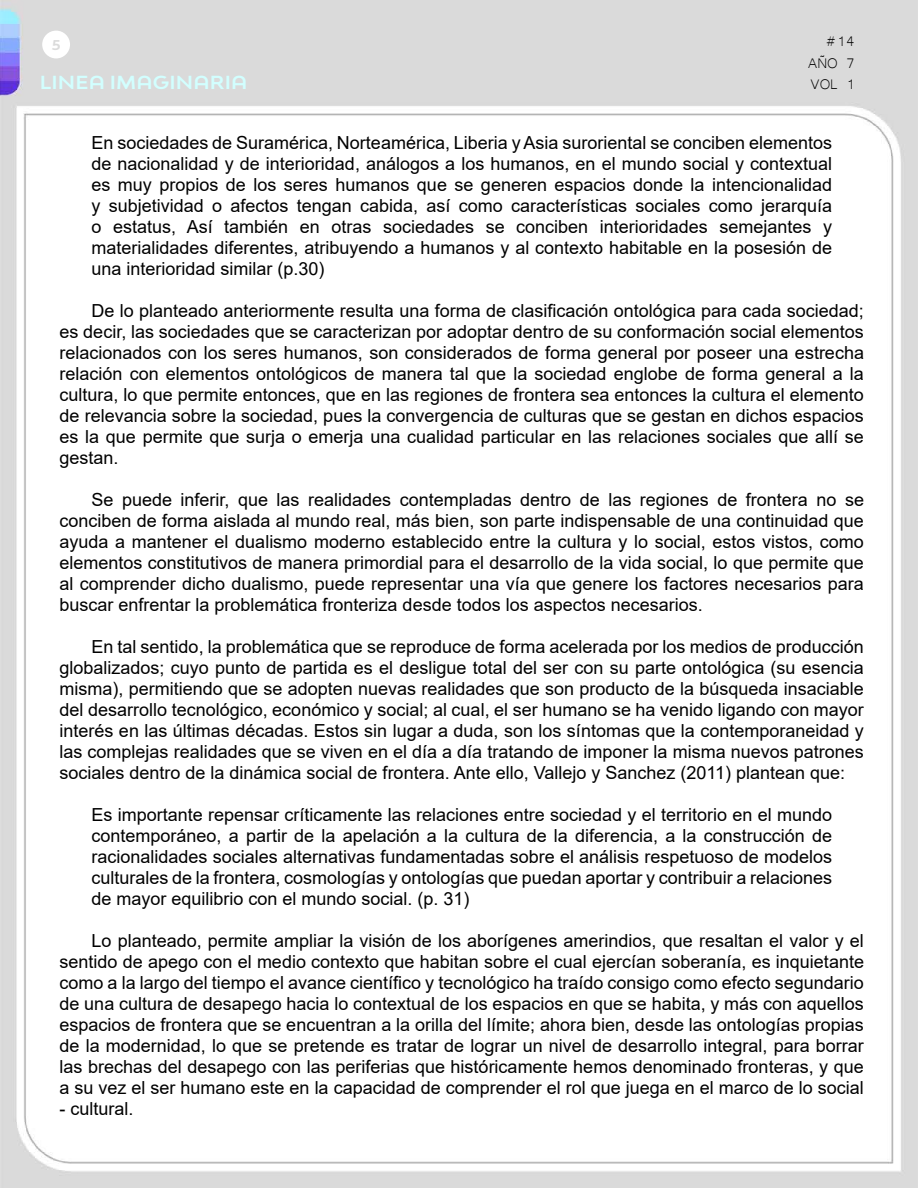
<style>
.page{position:relative;width:918px;height:1188px;background:#fff}
.page>*{position:absolute;margin:0;border:0;box-sizing:border-box;transform-origin:0 0}
.t1{font:18px/21px "Arial";color:#000;text-align:justify}
.t2{font:700 expanded 18px "Bw Modelica SS01";letter-spacing:.01em;color:#d2ffff}
.t3{font:18px/21.6px "Microsoft Yi Baiti";color:#000;text-align:justify}
.t4{font:700 expanded 13.5px "Bw Modelica SS01";color:#dbdbdb}
</style>
<div class="page">
<img style="left:0;top:0;width:918px;height:1188px">
<div style="left:42px;top:31px;width:28px;height:27px;background:#fff;border-radius:50%"></div>
<p class="t4" style="left:52px;top:36px;width:10px">5</p>
<p class="t2" style="left:40px;top:71px;width:209px">LINEA IMAGINARIA</p>
<p class="t3" style="left:808px;top:29px;width:48px;text-indent:17px">#14<br>AÑO 7<br>VOL 1</p>
<p class="t1" style="left:91px;top:132px;width:742px">En sociedades de Suramérica, Norteamérica, Liberia y Asia suroriental se conciben elementos de nacionalidad y de interioridad, análogos a los humanos, en el mundo social y contextual es muy propios de los seres humanos que se generen espacios donde la intencionalidad y subjetividad o afectos tengan cabida, así como características sociales como jerarquía o estatus, Así también en otras sociedades se conciben interioridades semejantes y materialidades diferentes, atribuyendo a humanos y al contexto habitable en la posesión de una interioridad similar (p.30)</p>
<p class="t1" style="left:60px;top:300px;width:806px;text-indent:32px">De lo planteado anteriormente resulta una forma de clasificación ontológica para cada sociedad; es decir, las sociedades que se caracterizan por adoptar dentro de su conformación social elementos relacionados con los seres humanos, son considerados de forma general por poseer una estrecha relación con elementos ontológicos de manera tal que la sociedad englobe de forma general a la cultura, lo que permite entonces, que en las regiones de frontera sea entonces la cultura el elemento de relevancia sobre la sociedad, pues la convergencia de culturas que se gestan en dichos espacios es la que permite que surja o emerja una cualidad particular en las relaciones sociales que allí se gestan.</p>
<p class="t1" style="left:60px;top:489px;width:806px;text-indent:32px">Se puede inferir, que las realidades contempladas dentro de las regiones de frontera no se conciben de forma aislada al mundo real, más bien, son parte indispensable de una continuidad que ayuda a mantener el dualismo moderno establecido entre la cultura y lo social, estos vistos, como elementos constitutivos de manera primordial para el desarrollo de la vida social, lo que permite que al comprender dicho dualismo, puede representar una vía que genere los factores necesarios para buscar enfrentar la problemática fronteriza desde todos los aspectos necesarios.</p>
<p class="t1" style="left:60px;top:636px;width:806px;text-indent:32px">En tal sentido, la problemática que se reproduce de forma acelerada por los medios de producción globalizados; cuyo punto de partida es el desligue total del ser con su parte ontológica (su esencia misma), permitiendo que se adopten nuevas realidades que son producto de la búsqueda insaciable del desarrollo tecnológico, económico y social; al cual, el ser humano se ha venido ligando con mayor interés en las últimas décadas. Estos sin lugar a duda, son los síntomas que la contemporaneidad y las complejas realidades que se viven en el día a día tratando de imponer la misma nuevos patrones sociales dentro de la dinámica social de frontera. Ante ello, Vallejo y Sanchez (2011) plantean que:</p>
<p class="t1" style="left:91px;top:804px;width:742px">Es importante repensar críticamente las relaciones entre sociedad y el territorio en el mundo contemporáneo, a partir de la apelación a la cultura de la diferencia, a la construcción de racionalidades sociales alternativas fundamentadas sobre el análisis respetuoso de modelos culturales de la frontera, cosmologías y ontologías que puedan aportar y contribuir a relaciones de mayor equilibrio con el mundo social. (p. 31)</p>
<p class="t1" style="left:60px;top:930px;width:806px;text-indent:32px">Lo planteado, permite ampliar la visión de los aborígenes amerindios, que resaltan el valor y el sentido de apego con el medio contexto que habitan sobre el cual ejercían soberanía, es inquietante como a la largo del tiempo el avance científico y tecnológico ha traído consigo como efecto segundario de una cultura de desapego hacia lo contextual de los espacios en que se habita, y más con aquellos espacios de frontera que se encuentran a la orilla del límite; ahora bien, desde las ontologías propias de la modernidad, lo que se pretende es tratar de lograr un nivel de desarrollo integral, para borrar las brechas del desapego con las periferias que históricamente hemos denominado fronteras, y que a su vez el ser humano este en la capacidad de comprender el rol que juega en el marco de lo social</p>
<p class="t1" style="left:60px;top:1098px;width:76px">- cultural.</p>
</div>
